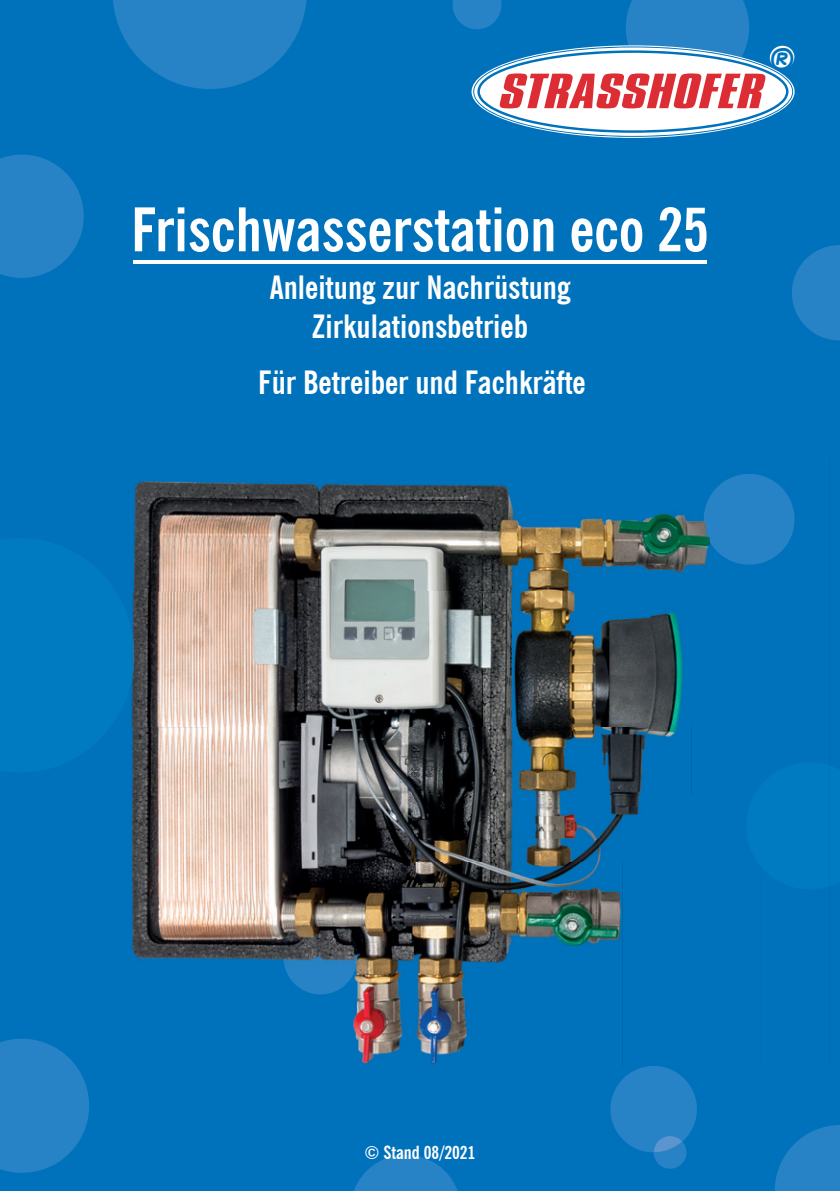
<style>
.page{position:relative;width:840px;height:1191px;background:#fff}
.page>*{position:absolute;margin:0;border:0;box-sizing:border-box;transform-origin:0 0}
.t1{font:700 condensed 60px "News Gothic BT";color:#fff}
.t2{font:700 condensed 32px/38.4px "News Gothic BT";color:#fff;text-align:center}
.t3{font:31.4px "Comic Sans MS";color:#0072bc}
.t4{font:700 condensed 18px "News Gothic BT";color:#fff}
</style>
<div class="page">
<div style="left:0;top:0;width:839px;height:1191px;background:#0072bc"></div>
<svg style="left:354px;top:1154px;width:103px;height:37px"></svg>
<svg style="left:0;top:1066px;width:89px;height:106px"></svg>
<svg style="left:610px;top:1066px;width:86px;height:102px"></svg>
<svg style="left:775px;top:1125px;width:64px;height:66px"></svg>
<svg style="left:113px;top:0;width:193px;height:89px"></svg>
<svg style="left:0;top:155px;width:84px;height:123px"></svg>
<svg style="left:792px;top:245px;width:47px;height:95px"></svg>
<img style="left:133px;top:474px;width:662px;height:117px">
<img style="left:134px;top:591px;width:549px;height:136px">
<img style="left:131px;top:727px;width:546px;height:339px">
<img style="left:0;top:1038px;width:76px;height:28px">
<div style="left:703px;top:474px;width:91px;height:90px;background:#2783c5;border-radius:45px"></div>
<img style="left:283px;top:920px;width:74px;height:74px;border-radius:37px">
<img style="left:131px;top:538px;width:3px;height:234px">
<svg style="left:452px;top:0;width:342px;height:137px"></svg>
<hr style="left:133px;top:261px;width:573px;height:3px;background:#fff">
<h1 class="t1" style="left:131px;top:193px;width:579px">Frischwasserstation eco 25</h1>
<p class="t2" style="left:269px;top:268px;width:302px">Anleitung zur Nachrüstung<br>Zirkulationsbetrieb</p>
<p class="t2" style="left:258px;top:363px;width:329px">Für Betreiber und Fachkräfte</p>
<p class="t3" style="left:769px;top:39px;width:27px">®</p>
<p class="t4" style="left:364px;top:1141px;width:112px">© Stand 08/2021</p>
</div>
